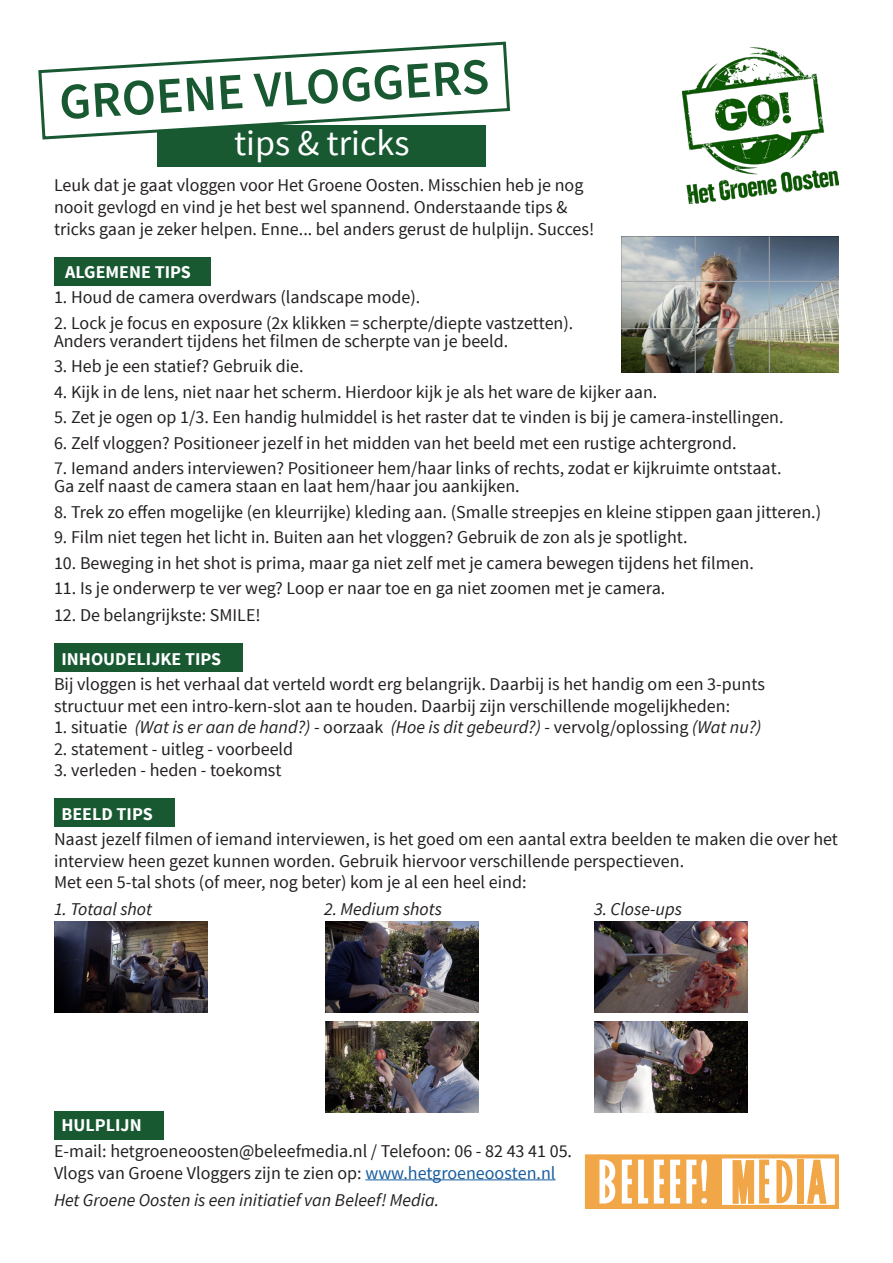
<style>
.page{position:relative;width:893px;height:1263px;background:#fff}
.page>*{position:absolute;margin:0;border:0;box-sizing:border-box;transform-origin:0 0}
.t1{font:600 51px "Source Sans Pro";color:#185932}
.t2{font:36px "Source Sans Pro";color:#fff}
.t3{font:18px/21.6px "Source Sans Pro";color:#231f20}
.t4{font:italic 18px "Source Sans Pro";color:#231f20}
.t5{font:700 18px "Source Sans Pro";color:#fff}
.s1{font-style:normal}
.s2{color:#175d9e}
</style>
<div class="page">
<div style="left:54px;top:798px;width:120px;height:29px;background:#185932"></div>
<div style="left:54px;top:257px;width:156px;height:28px;background:#185932"></div>
<div style="left:54px;top:644px;width:188px;height:28px;background:#185932"></div>
<div style="left:54px;top:1111px;width:109px;height:28px;background:#185932"></div>
<hr style="left:365px;top:1179px;width:191px;height:1px;background:#175d9e">
<div style="left:157px;top:125px;width:329px;height:41px;background:#185932"></div>
<svg style="left:38px;top:41px;width:473px;height:99px"></svg>
<img style="left:682px;top:47px;width:157px;height:157px">
<div style="left:585px;top:1154px;width:254px;height:55px;border:4px solid #f1a648"></div>
<div style="left:585px;top:1157px;width:136px;height:50px;background:#f1a648"></div>
<svg style="left:599px;top:1159px;width:108px;height:44px"></svg>
<svg style="left:776px;top:1159px;width:17px;height:45px"></svg>
<div style="left:797px;top:1159px;width:6px;height:44px;background:#f1a648"></div>
<svg style="left:806px;top:1154px;width:22px;height:51px"></svg>
<svg style="left:732px;top:1154px;width:37px;height:55px"></svg>
<img style="left:54px;top:922px;width:153px;height:90px">
<img style="left:594px;top:1022px;width:153px;height:90px">
<img style="left:594px;top:922px;width:153px;height:90px">
<img style="left:326px;top:1022px;width:153px;height:90px">
<img style="left:621px;top:236px;width:218px;height:136px">
<img style="left:326px;top:922px;width:153px;height:90px">
<p class="t1" style="left:57px;top:72px;width:432px;rotate:-4deg">GROENE VLOGGERS</p>
<p class="t2" style="left:234px;top:121px;width:177px">tips &amp; tricks</p>
<p class="t3" style="left:54px;top:175px;width:542px">Leuk dat je gaat vloggen voor Het Groene Oosten. Misschien heb je nog nooit gevlogd en vind je het best wel spannend. Onderstaande tips &amp; tricks gaan je zeker helpen. Enne... bel anders gerust de hulplijn. Succes!</p>
<p class="t5" style="left:65px;top:260px;width:127px">ALGEMENE TIPS</p>
<p class="t3" style="left:54px;top:287px;width:368px">1. Houd de camera overdwars (landscape mode).</p>
<p class="t3" style="left:54px;top:312px;width:521px">2. Lock je focus en exposure (2x klikken = scherpte/diepte vastzetten).</p>
<p class="t3" style="left:54px;top:330px;width:456px">Anders verandert tijdens het filmen de scherpte van je beeld.</p>
<p class="t3" style="left:54px;top:356px;width:251px">3. Heb je een statief? Gebruik die.</p>
<p class="t3" style="left:54px;top:381px;width:605px">4. Kijk in de lens, niet naar het scherm. Hierdoor kijk je als het ware de kijker aan.</p>
<p class="t3" style="left:54px;top:407px;width:731px">5. Zet je ogen op 1/3. Een handig hulmiddel is het raster dat te vinden is bij je camera-instellingen.</p>
<p class="t3" style="left:54px;top:432px;width:684px">6. Zelf vloggen? Positioneer jezelf in het midden van het beeld met een rustige achtergrond.</p>
<p class="t3" style="left:54px;top:458px;width:729px">7. Iemand anders interviewen? Positioneer hem/haar links of rechts, zodat er kijkruimte ontstaat.</p>
<p class="t3" style="left:54px;top:476px;width:467px">Ga zelf naast de camera staan en laat hem/haar jou aankijken.</p>
<p class="t3" style="left:54px;top:501px;width:769px">8. Trek zo effen mogelijke (en kleurrijke) kleding aan. (Smalle streepjes en kleine stippen gaan jitteren.)</p>
<p class="t3" style="left:54px;top:527px;width:635px">9. Film niet tegen het licht in. Buiten aan het vloggen? Gebruik de zon als je spotlight.</p>
<p class="t3" style="left:54px;top:552px;width:701px">10. Beweging in het shot is prima, maar ga niet zelf met je camera bewegen tijdens het filmen.</p>
<p class="t3" style="left:54px;top:578px;width:613px">11. Is je onderwerp te ver weg? Loop er naar toe en ga niet zoomen met je camera.</p>
<p class="t3" style="left:54px;top:605px;width:208px">12. De belangrijkste: SMILE!</p>
<p class="t5" style="left:61px;top:647px;width:161px">INHOUDELIJKE TIPS</p>
<p class="t3" style="left:54px;top:674px;width:712px">Bij vloggen is het verhaal dat verteld wordt erg belangrijk. Daarbij is het handig om een 3-punts</p>
<p class="t3" style="left:54px;top:695px;width:678px">structuur met een intro-kern-slot aan te houden. Daarbij zijn verschillende mogelijkheden:</p>
<p class="t4" style="left:54px;top:716px;width:709px"><span class="s1">1. situatie</span> (Wat is er aan de hand?) <span class="s1">- oorzaak</span> (Hoe is dit gebeurd?) <span class="s1">- vervolg/oplossing</span> (Wat nu?)</p>
<p class="t3" style="left:54px;top:738px;width:241px">2. statement - uitleg - voorbeeld</p>
<p class="t3" style="left:54px;top:760px;width:229px">3. verleden - heden - toekomst</p>
<p class="t5" style="left:61px;top:802px;width:93px">BEELD TIPS</p>
<p class="t3" style="left:54px;top:829px;width:785px">Naast jezelf filmen of iemand interviewen, is het goed om een aantal extra beelden te maken die over het interview heen gezet kunnen worden. Gebruik hiervoor verschillende perspectieven.<br>Met een 5-tal shots (of meer, nog beter) kom je al een heel eind:</p>
<p class="t4" style="left:54px;top:898px;width:100px">1. Totaal shot</p>
<p class="t4" style="left:324px;top:898px;width:119px">2. Medium shots</p>
<p class="t4" style="left:594px;top:898px;width:89px">3. Close-ups</p>
<p class="t5" style="left:61px;top:1114px;width:82px">HULPLIJN</p>
<p class="t3" style="left:54px;top:1140px;width:520px">E-mail: hetgroeneoosten@beleefmedia.nl / Telefoon: 06 - 82 43 41 05.</p>
<p class="t3" style="left:54px;top:1162px;width:503px">Vlogs van Groene Vloggers zijn te zien op: <span class="s2">www.hetgroeneoosten.nl</span></p>
<p class="t4" style="left:54px;top:1188px;width:387px">Het Groene Oosten is een initiatief van Beleef! Media.</p>
</div>
